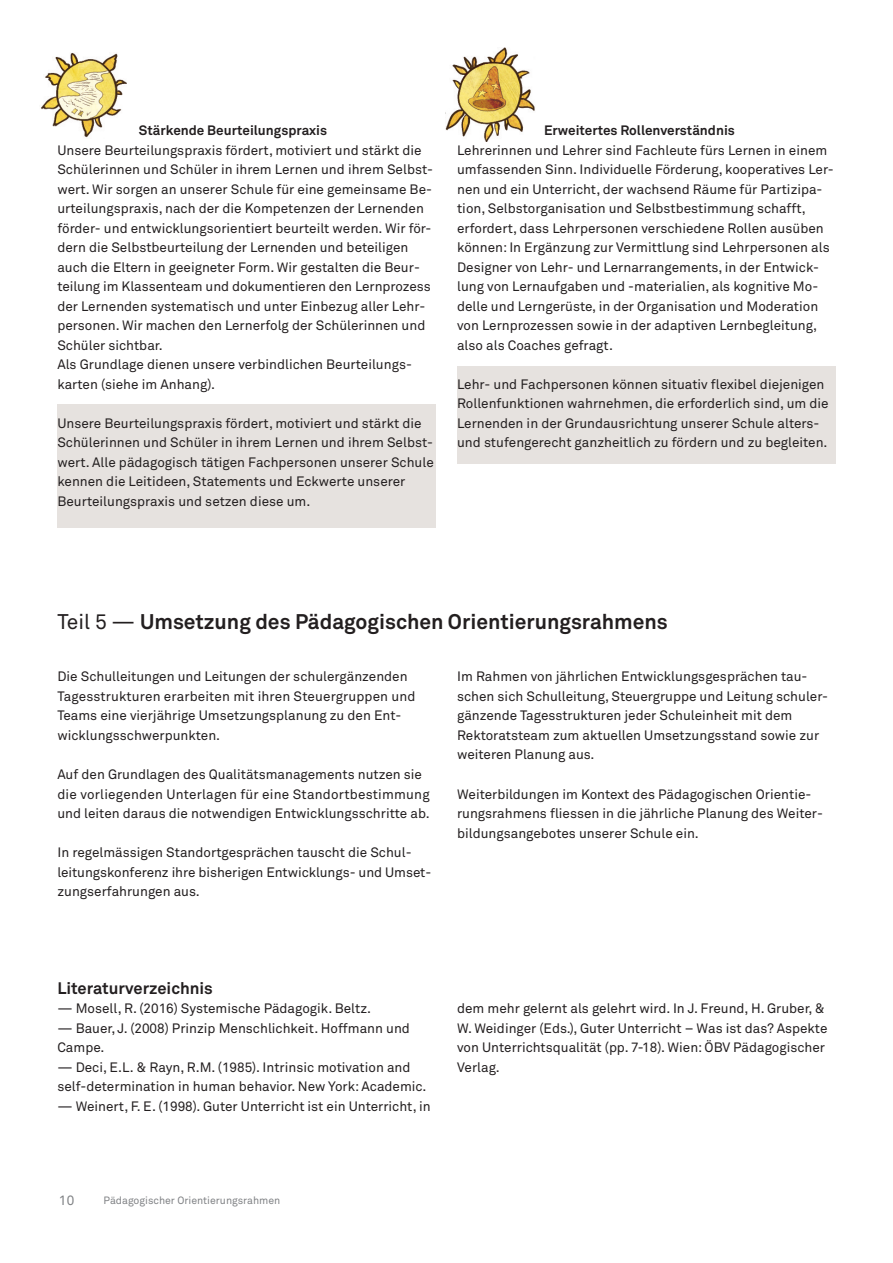
<style>
.page{position:relative;width:893px;height:1263px;background:#fff}
.page>*{position:absolute;margin:0;border:0;box-sizing:border-box;transform-origin:0 0}
.t1{font:700 21px "Akkurat Std";color:#231f20}
.t2{font:700 16.5px "Akkurat Std";color:#231f20}
.t3{font:13.5px/19.5px "Akkurat Std";color:#231f20}
.t4{font:700 13.5px "Akkurat Std";color:#231f20}
.t5{font:13.5px "Akkurat Std";color:#808285}
.t6{font:10.5px "Akkurat Std";color:#808285}
.s1{font-weight:400}
</style>
<div class="page">
<div style="left:57px;top:404px;width:379px;height:123px;background:#e6e2df"></div>
<div style="left:457px;top:366px;width:379px;height:97px;background:#e6e2df"></div>
<img style="left:41px;top:53px;width:86px;height:85px">
<img style="left:445px;top:48px;width:90px;height:94px">
<p class="t4" style="left:139px;top:126px;width:190px">Stärkende Beurteilungspraxis</p>
<p class="t3" style="left:57px;top:142px;width:377px">Unsere Beurteilungspraxis fördert, motiviert und stärkt die Schülerinnen und Schüler in ihrem Lernen und ihrem Selbst&shy;wert. Wir sorgen an unserer Schule für eine gemeinsame Be&shy;urteilungspraxis, nach der die Kompetenzen der Lernenden förder- und entwicklungsorientiert beurteilt werden. Wir för&shy;dern die Selbstbeurteilung der Lernenden und beteiligen auch die Eltern in geeigneter Form. Wir gestalten die Beur&shy;teilung im Klassenteam und dokumentieren den Lernprozess der Lernenden systematisch und unter Einbezug aller Lehr&shy;personen. Wir machen den Lernerfolg der Schülerinnen und Schüler sichtbar.<br>Als Grundlage dienen unsere verbindlichen Beurteilungs&shy;karten (siehe im Anhang).</p>
<p class="t3" style="left:57px;top:415px;width:378px">Unsere Beurteilungspraxis fördert, motiviert und stärkt die Schülerinnen und Schüler in ihrem Lernen und ihrem Selbst&shy;wert. Alle pädagogisch tätigen Fachpersonen unserer Schule kennen die Leitideen, Statements und Eckwerte unserer Beurteilungspraxis und setzen diese um.</p>
<p class="t4" style="left:544px;top:126px;width:192px">Erweitertes Rollenverständnis</p>
<p class="t3" style="left:457px;top:142px;width:378px">Lehrerinnen und Lehrer sind Fachleute fürs Lernen in einem umfassenden Sinn. Individuelle Förderung, kooperatives Ler&shy;nen und ein Unterricht, der wachsend Räume für Partizipa&shy;tion, Selbstorganisation und Selbstbestimmung schafft, erfordert, dass Lehrpersonen verschiedene Rollen ausüben können: In Ergänzung zur Vermittlung sind Lehrpersonen als Designer von Lehr- und Lernarrangements, in der Entwick&shy;lung von Lernaufgaben und -materialien, als kognitive Mo&shy;delle und Lerngerüste, in der Organisation und Moderation von Lernprozessen sowie in der adaptiven Lernbegleitung, also als Coaches gefragt.</p>
<p class="t3" style="left:457px;top:376px;width:373px">Lehr- und Fachpersonen können situativ flexibel diejenigen Rollenfunktionen wahrnehmen, die erforderlich sind, um die Lernenden in der Grundausrichtung unserer Schule alters&shy;und stufengerecht ganzheitlich zu fördern und zu begleiten.</p>
<h1 class="t1" style="left:57px;top:614px;width:612px"><span class="s1">Teil 5 —</span> Umsetzung des Pädagogischen Orientierungsrahmens</h1>
<p class="t3" style="left:57px;top:668px;width:360px">Die Schulleitungen und Leitungen der schulergänzenden Tagesstrukturen erarbeiten mit ihren Steuergruppen und Teams eine vierjährige Umsetzungsplanung zu den Ent&shy;wicklungsschwerpunkten.</p>
<p class="t3" style="left:57px;top:766px;width:374px">Auf den Grundlagen des Qualitätsmanagements nutzen sie die vorliegenden Unterlagen für eine Standortbestimmung und leiten daraus die notwendigen Entwicklungsschritte ab.</p>
<p class="t3" style="left:57px;top:844px;width:375px">In regelmässigen Standortgesprächen tauscht die Schul&shy;leitungskonferenz ihre bisherigen Entwicklungs- und Umset&shy;zungserfahrungen aus.</p>
<p class="t3" style="left:457px;top:668px;width:372px">Im Rahmen von jährlichen Entwicklungsgesprächen tau&shy;schen sich Schulleitung, Steuergruppe und Leitung schuler&shy;gänzende Tagesstrukturen jeder Schuleinheit mit dem Rektoratsteam zum aktuellen Umsetzungsstand sowie zur weiteren Planung aus.</p>
<p class="t3" style="left:457px;top:785px;width:367px">Weiterbildungen im Kontext des Pädagogischen Orientie&shy;rungsrahmens fliessen in die jährliche Planung des Weiter&shy;bildungsangebotes unserer Schule ein.</p>
<p class="t2" style="left:57px;top:982px;width:157px">Literaturverzeichnis</p>
<p class="t3" style="left:57px;top:1000px;width:315px">— Mosell, R. (2016) Systemische Pädagogik. Beltz.</p>
<p class="t3" style="left:57px;top:1019px;width:354px">— Bauer, J. (2008) Prinzip Menschlichkeit. Hoffmann und<br>Campe.</p>
<p class="t3" style="left:57px;top:1058px;width:371px">— Deci, E.L. &amp; Rayn, R.M. (1985). Intrinsic motivation and self-determination in human behavior. New York: Academic.</p>
<p class="t3" style="left:57px;top:1097px;width:375px">— Weinert, F. E. (1998). Guter Unterricht ist ein Unterricht, in</p>
<p class="t3" style="left:457px;top:1000px;width:372px">dem mehr gelernt als gelehrt wird. In J. Freund, H. Gruber, &amp; W. Weidinger (Eds.), Guter Unterricht – Was ist das? Aspekte von Unterrichtsqualität (pp. 7-18). Wien: ÖBV Pädagogischer Verlag.</p>
<p class="t5" style="left:59px;top:1195px;width:17px">10</p>
<p class="t6" style="left:104px;top:1196px;width:178px">Pädagogischer Orientierungsrahmen</p>
</div>
